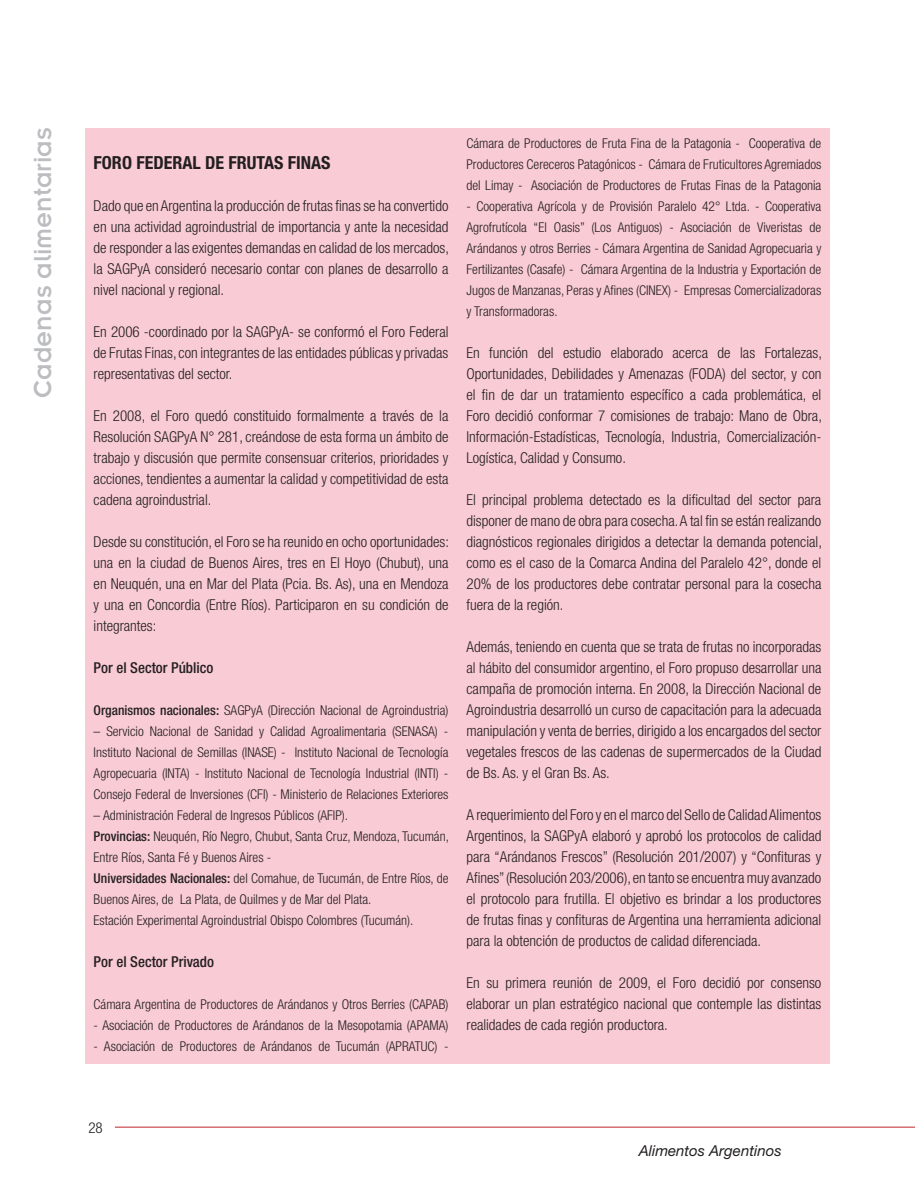
<style>
.page{position:relative;width:915px;height:1191px;background:#fff}
.page>*{position:absolute;margin:0;border:0;box-sizing:border-box;transform-origin:0 0}
.t1{font:27px "Insignia LT Std";color:#bcbdc0}
.t2{font:700 condensed 18px "Helvetica Neue LT Std";color:#231f20}
.t3{font:300 condensed 15px/21px "Helvetica Neue LT Std";color:#231f20;text-align:justify}
.t4{font:500 condensed 15px "Helvetica Neue LT Std";color:#231f20}
.t5{font:italic 15px "Helvetica Neue LT Std";color:#231f20}
.t6{font:300 condensed 13.5px/21px "Helvetica Neue LT Std";color:#231f20;text-align:justify}
.s1{font-weight:500}
</style>
<div class="page">
<hr style="left:115px;top:1126px;width:799px;height:1px;background:#c0262d">
<div style="left:85px;top:128px;width:744px;height:935px;background:#f9cbd5"></div>
<h1 class="t1" style="left:29px;top:398px;width:271px;rotate:-90deg">Cadenas alimentarias</h1>
<p class="t2" style="left:94px;top:151px;width:238px">FORO FEDERAL DE FRUTAS FINAS</p>
<p class="t3" style="left:94px;top:195px;width:357px">Dado que en Argentina la producción de frutas finas se ha convertido en una actividad agroindustrial de importancia y ante la necesidad de responder a las exigentes demandas en calidad de los mercados, la SAGPyA consideró necesario contar con planes de desarrollo a nivel nacional y regional.</p>
<p class="t3" style="left:94px;top:321px;width:356px">En 2006 -coordinado por la SAGPyA- se conformó el Foro Federal de Frutas Finas, con integrantes de las entidades públicas y privadas representativas del sector.</p>
<p class="t3" style="left:94px;top:405px;width:356px">En 2008, el Foro quedó constituido formalmente a través de la Resolución SAGPyA N° 281, creándose de esta forma un ámbito de trabajo y discusión que permite consensuar criterios, prioridades y acciones, tendientes a aumentar la calidad y competitividad de esta cadena agroindustrial.</p>
<p class="t3" style="left:94px;top:531px;width:357px">Desde su constitución, el Foro se ha reunido en ocho oportunidades: una en la ciudad de Buenos Aires, tres en El Hoyo (Chubut), una en Neuquén, una en Mar del Plata (Pcia. Bs. As), una en Mendoza y una en Concordia (Entre Ríos). Participaron en su condición de integrantes:</p>
<p class="t4" style="left:94px;top:658px;width:121px">Por el Sector Público</p>
<p class="t6" style="left:94px;top:699px;width:356px"><span class="s1">Organismos nacionales:</span> SAGPyA (Dirección Nacional de Agroindustria)</p>
<p class="t6" style="left:94px;top:720px;width:356px">– Servicio Nacional de Sanidad y Calidad Agroalimentaria (SENASA) - Instituto Nacional de Semillas (INASE) - Instituto Nacional de Tecnología Agropecuaria (INTA) - Instituto Nacional de Tecnología Industrial (INTI) - Consejo Federal de Inversiones (CFI) - Ministerio de Relaciones Exteriores</p>
<p class="t6" style="left:94px;top:804px;width:256px">– Administración Federal de Ingresos Públicos (AFIP).</p>
<p class="t6" style="left:94px;top:825px;width:357px"><span class="s1">Provincias:</span> Neuquén, Río Negro, Chubut, Santa Cruz, Mendoza, Tucumán,<br>Entre Ríos, Santa Fé y Buenos Aires -</p>
<p class="t6" style="left:94px;top:867px;width:356px"><span class="s1">Universidades Nacionales:</span> del Comahue, de Tucumán, de Entre Ríos, de<br>Buenos Aires, de La Plata, de Quilmes y de Mar del Plata.</p>
<p class="t6" style="left:94px;top:909px;width:321px">Estación Experimental Agroindustrial Obispo Colombres (Tucumán).</p>
<p class="t4" style="left:94px;top:952px;width:122px">Por el Sector Privado</p>
<p class="t6" style="left:94px;top:993px;width:356px">Cámara Argentina de Productores de Arándanos y Otros Berries (CAPAB)</p>
<p class="t6" style="left:94px;top:1014px;width:356px">- Asociación de Productores de Arándanos de la Mesopotamia (APAMA)</p>
<p class="t6" style="left:94px;top:1035px;width:356px">- Asociación de Productores de Arándanos de Tucumán (APRATUC) -</p>
<p class="t6" style="left:466px;top:132px;width:356px">Cámara de Productores de Fruta Fina de la Patagonia - Cooperativa de Productores Cereceros Patagónicos - Cámara de Fruticultores Agremiados del Limay - Asociación de Productores de Frutas Finas de la Patagonia</p>
<p class="t6" style="left:466px;top:195px;width:356px">- Cooperativa Agrícola y de Provisión Paralelo 42° Ltda. - Cooperativa Agrofrutícola “El Oasis” (Los Antiguos) - Asociación de Viveristas de Arándanos y otros Berries - Cámara Argentina de Sanidad Agropecuaria y Fertilizantes (Casafe) - Cámara Argentina de la Industria y Exportación de Jugos de Manzanas, Peras y Afines (CINEX) - Empresas Comercializadoras y Transformadoras.</p>
<p class="t3" style="left:466px;top:342px;width:357px">En función del estudio elaborado acerca de las Fortalezas, Oportunidades, Debilidades y Amenazas (FODA) del sector, y con el fin de dar un tratamiento específico a cada problemática, el Foro decidió conformar 7 comisiones de trabajo: Mano de Obra, Información-Estadísticas, Tecnología, Industria, Comercialización-Logística, Calidad y Consumo.</p>
<p class="t3" style="left:466px;top:489px;width:357px">El principal problema detectado es la dificultad del sector para disponer de mano de obra para cosecha. A tal fin se están realizando diagnósticos regionales dirigidos a detectar la demanda potencial, como es el caso de la Comarca Andina del Paralelo 42°, donde el 20% de los productores debe contratar personal para la cosecha fuera de la región.</p>
<p class="t3" style="left:466px;top:636px;width:356px">Además, teniendo en cuenta que se trata de frutas no incorporadas al hábito del consumidor argentino, el Foro propuso desarrollar una campaña de promoción interna. En 2008, la Dirección Nacional de Agroindustria desarrolló un curso de capacitación para la adecuada manipulación y venta de berries, dirigido a los encargados del sector vegetales frescos de las cadenas de supermercados de la Ciudad de Bs. As. y el Gran Bs. As.</p>
<p class="t3" style="left:466px;top:804px;width:356px">A requerimiento del Foro y en el marco del Sello de Calidad Alimentos Argentinos, la SAGPyA elaboró y aprobó los protocolos de calidad para “Arándanos Frescos” (Resolución 201/2007) y “Confituras y Afines” (Resolución 203/2006), en tanto se encuentra muy avanzado el protocolo para frutilla. El objetivo es brindar a los productores de frutas finas y confituras de Argentina una herramienta adicional para la obtención de productos de calidad diferenciada.</p>
<p class="t3" style="left:466px;top:972px;width:356px">En su primera reunión de 2009, el Foro decidió por consenso elaborar un plan estratégico nacional que contemple las distintas realidades de cada región productora.</p>
<p class="t3" style="left:88px;top:1116px;width:16px">28</p>
<p class="t5" style="left:638px;top:1141px;width:144px">Alimentos Argentinos</p>
</div>
